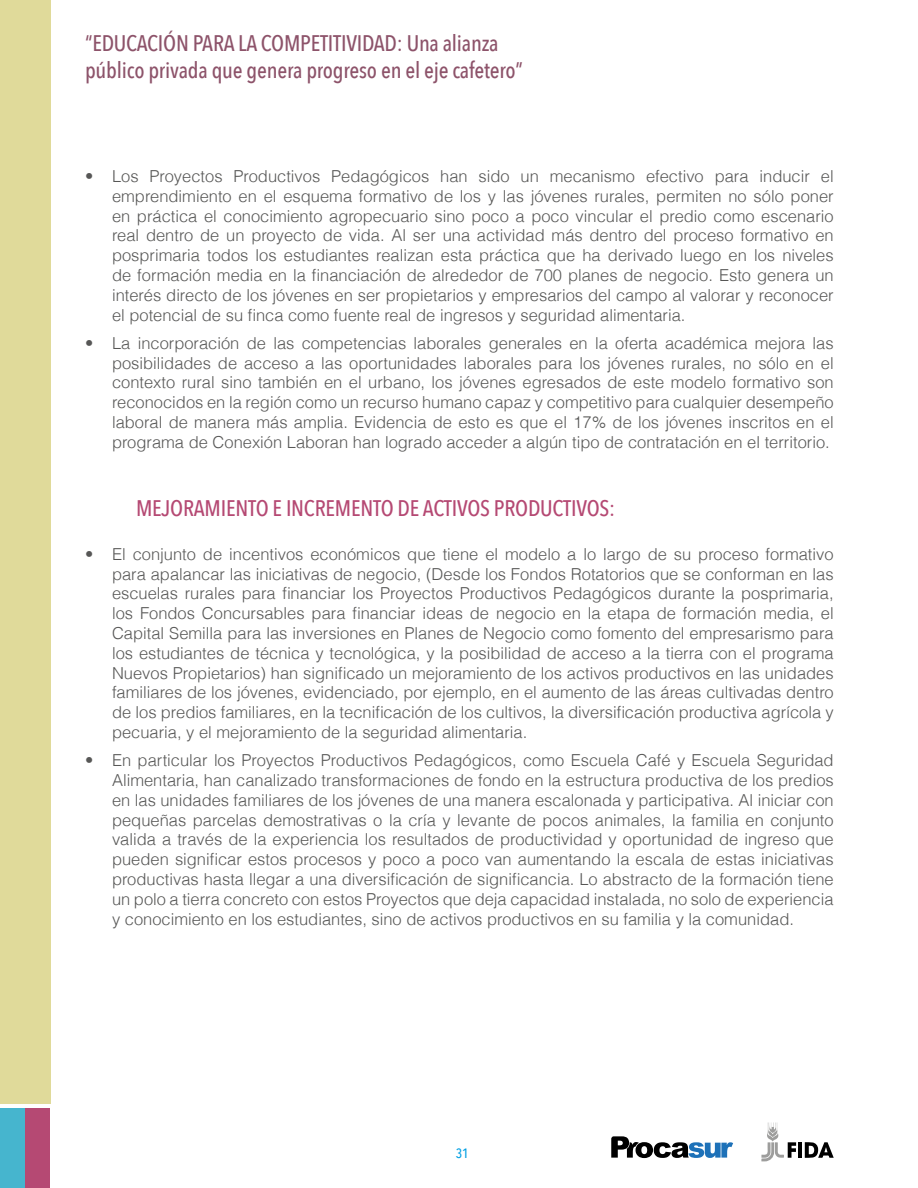
<style>
.page{position:relative;width:918px;height:1188px;background:#fff}
.page>*{position:absolute;margin:0;border:0;box-sizing:border-box;transform-origin:0 0}
.t1{font:500 22.5px/27px "Avenir Next Condensed";letter-spacing:-.01em;color:#8d536a}
.t2{font:500 22.5px "Avenir Next Condensed";letter-spacing:-.01em;color:#b54973}
.t3{font:300 16.5px/19.8px "Helvetica";color:#575756;text-align:justify}
.t4{font:500 13.5px "Avenir Next Condensed";color:#009fe3}
</style>
<div class="page">
<div style="left:1px;top:0;width:50px;height:1104px;background:#e0da9a"></div>
<div style="left:0;top:1108px;width:25px;height:80px;background:#46b5ce"></div>
<div style="left:26px;top:1108px;width:24px;height:80px;background:#b54973"></div>
<svg style="left:611px;top:1136px;width:122px;height:22px"></svg>
<svg style="left:805px;top:1142px;width:29px;height:16px"></svg>
<hr style="left:798px;top:1142px;width:4px;height:16px;background:#000">
<svg style="left:761px;top:1123px;width:35px;height:38px"></svg>
<h1 class="t1" style="left:85px;top:29px;width:440px">“EDUCACIÓN PARA LA COMPETITIVIDAD: Una alianza público privada que genera progreso en el eje cafetero”</h1>
<p class="t3" style="left:112px;top:165px;width:723px;text-indent:-27px">• Los Proyectos Productivos Pedagógicos han sido un mecanismo efectivo para inducir el emprendimiento en el esquema formativo de los y las jóvenes rurales, permiten no sólo poner en práctica el conocimiento agropecuario sino poco a poco vincular el predio como escenario real dentro de un proyecto de vida. Al ser una actividad más dentro del proceso formativo en posprimaria todos los estudiantes realizan esta práctica que ha derivado luego en los niveles de formación media en la financiación de alrededor de 700 planes de negocio. Esto genera un interés directo de los jóvenes en ser propietarios y empresarios del campo al valorar y reconocer el potencial de su finca como fuente real de ingresos y seguridad alimentaria.</p>
<p class="t3" style="left:112px;top:332px;width:723px;text-indent:-27px">• La incorporación de las competencias laborales generales en la oferta académica mejora las posibilidades de acceso a las oportunidades laborales para los jóvenes rurales, no sólo en el contexto rural sino también en el urbano, los jóvenes egresados de este modelo formativo son reconocidos en la región como un recurso humano capaz y competitivo para cualquier desempeño laboral de manera más amplia. Evidencia de esto es que el 17% de los jóvenes inscritos en el programa de Conexión Laboran han logrado acceder a algún tipo de contratación en el territorio.</p>
<h1 class="t2" style="left:136px;top:494px;width:481px">MEJORAMIENTO E INCREMENTO DE ACTIVOS PRODUCTIVOS:</h1>
<p class="t3" style="left:112px;top:543px;width:723px;text-indent:-27px">• El conjunto de incentivos económicos que tiene el modelo a lo largo de su proceso formativo para apalancar las iniciativas de negocio, (Desde los Fondos Rotatorios que se conforman en las escuelas rurales para financiar los Proyectos Productivos Pedagógicos durante la posprimaria, los Fondos Concursables para financiar ideas de negocio en la etapa de formación media, el Capital Semilla para las inversiones en Planes de Negocio como fomento del empresarismo para los estudiantes de técnica y tecnológica, y la posibilidad de acceso a la tierra con el programa Nuevos Propietarios) han significado un mejoramiento de los activos productivos en las unidades familiares de los jóvenes, evidenciado, por ejemplo, en el aumento de las áreas cultivadas dentro de los predios familiares, en la tecnificación de los cultivos, la diversificación productiva agrícola y pecuaria, y el mejoramiento de la seguridad alimentaria.</p>
<p class="t3" style="left:112px;top:750px;width:723px;text-indent:-27px">• En particular los Proyectos Productivos Pedagógicos, como Escuela Café y Escuela Seguridad Alimentaria, han canalizado transformaciones de fondo en la estructura productiva de los predios en las unidades familiares de los jóvenes de una manera escalonada y participativa. Al iniciar con pequeñas parcelas demostrativas o la cría y levante de pocos animales, la familia en conjunto valida a través de la experiencia los resultados de productividad y oportunidad de ingreso que pueden significar estos procesos y poco a poco van aumentando la escala de estas iniciativas productivas hasta llegar a una diversificación de significancia. Lo abstracto de la formación tiene un polo a tierra concreto con estos Proyectos que deja capacidad instalada, no solo de experiencia y conocimiento en los estudiantes, sino de activos productivos en su familia y la comunidad.</p>
<p class="t4" style="left:456px;top:1145px;width:15px">31</p>
</div>
